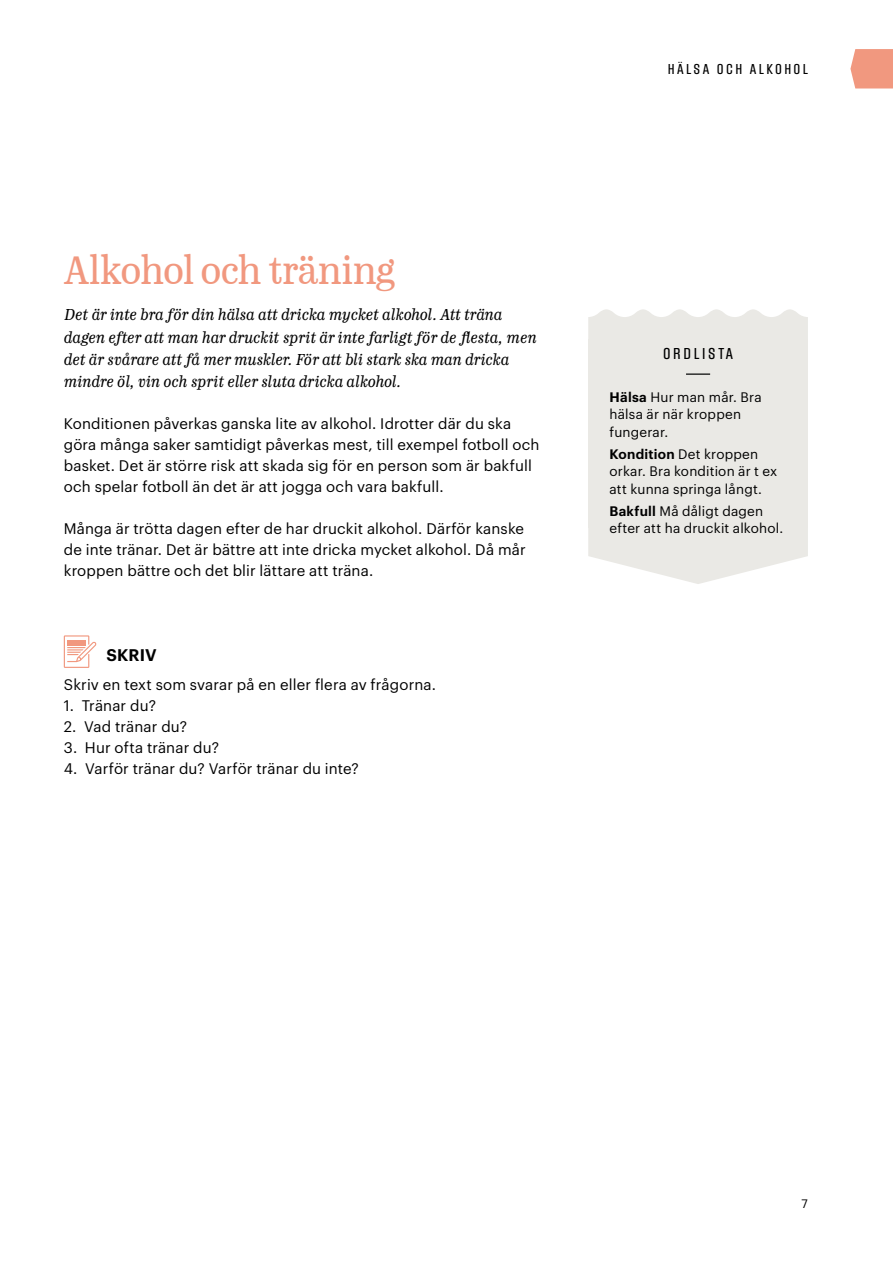
<style>
.page{position:relative;width:893px;height:1263px;background:#fff}
.page>*{position:absolute;margin:0;border:0;box-sizing:border-box;transform-origin:0 0}
.t1{font:42px "Monopol Rubrik";letter-spacing:-.02em;color:#f1987f}
.t2{font:italic 16.5px/22.2px "Monopol Text";letter-spacing:-.03em;color:#000}
.t3{font:500 condensed 16.5px "Block Gothic RR";letter-spacing:.2em;color:#000}
.t4{font:600 16.5px "Graphik";letter-spacing:.005em;color:#000}
.t5{font:15px/21px "Graphik";letter-spacing:.01em;color:#000}
.t6{font:500 condensed 15px "Block Gothic RR";letter-spacing:.2em;color:#000}
.t7{font:13.5px/17.5px "Graphik";letter-spacing:.015em;color:#000}
.t8{font:12px "Graphik";color:#000}
.s1{font-weight:600}
</style>
<div class="page">
<svg style="left:850px;top:49px;width:43px;height:39px;background:#f19f87"></svg>
<svg style="left:588px;top:309px;width:220px;height:30px"></svg>
<svg style="left:588px;top:528px;width:220px;height:56px"></svg>
<div style="left:588px;top:339px;width:220px;height:189px;background:#eae9e5"></div>
<hr style="left:686px;top:373px;width:24px;height:2px;background:#000">
<svg style="left:64px;top:635px;width:33px;height:33px"></svg>
<p class="t6" style="left:668px;top:61px;width:141px">HÄLSA OCH ALKOHOL</p>
<h1 class="t1" style="left:64px;top:244px;width:334px">Alkohol och träning</h1>
<p class="t2" style="left:64px;top:303px;width:475px">Det är inte bra för din hälsa att dricka mycket alkohol. Att träna dagen efter att man har druckit sprit är inte farligt för de flesta, men det är svårare att få mer muskler. För att bli stark ska man dricka mindre öl, vin och sprit eller sluta dricka alkohol.</p>
<p class="t5" style="left:64px;top:412px;width:477px">Konditionen påverkas ganska lite av alkohol. Idrotter där du ska göra många saker samtidigt påverkas mest, till exempel fotboll och basket. Det är större risk att skada sig för en person som är bakfull och spelar fotboll än det är att jogga och vara bakfull.</p>
<p class="t5" style="left:64px;top:517px;width:463px;text-align:justify">Många är trötta dagen efter de har druckit alkohol. Därför kanske de inte tränar. Det är bättre att inte dricka mycket alkohol. Då mår kroppen bättre och det blir lättare att träna.</p>
<p class="t4" style="left:106px;top:642px;width:52px">SKRIV</p>
<p class="t5" style="left:64px;top:673px;width:374px">Skriv en text som svarar på en eller flera av frågorna.</p>
<p class="t5" style="left:64px;top:694px;width:94px">1. Tränar du?</p>
<p class="t5" style="left:64px;top:715px;width:125px">2. Vad tränar du?</p>
<p class="t5" style="left:64px;top:736px;width:157px">3. Hur ofta tränar du?</p>
<p class="t5" style="left:64px;top:757px;width:297px">4. Varför tränar du? Varför tränar du inte?</p>
<p class="t3" style="left:663px;top:345px;width:71px">ORDLISTA</p>
<p class="t7" style="left:609px;top:387px;width:154px"><span class="s1">Hälsa</span> Hur man mår. Bra hälsa är när kroppen fungerar.</p>
<p class="t7" style="left:609px;top:444px;width:169px"><span class="s1">Kondition</span> Det kroppen orkar. Bra kondition är t ex att kunna springa långt.</p>
<p class="t7" style="left:609px;top:501px;width:175px"><span class="s1">Bakfull</span> Må dåligt dagen efter att ha druckit alkohol.</p>
<p class="t8" style="left:802px;top:1194px;width:8px">7</p>
</div>
